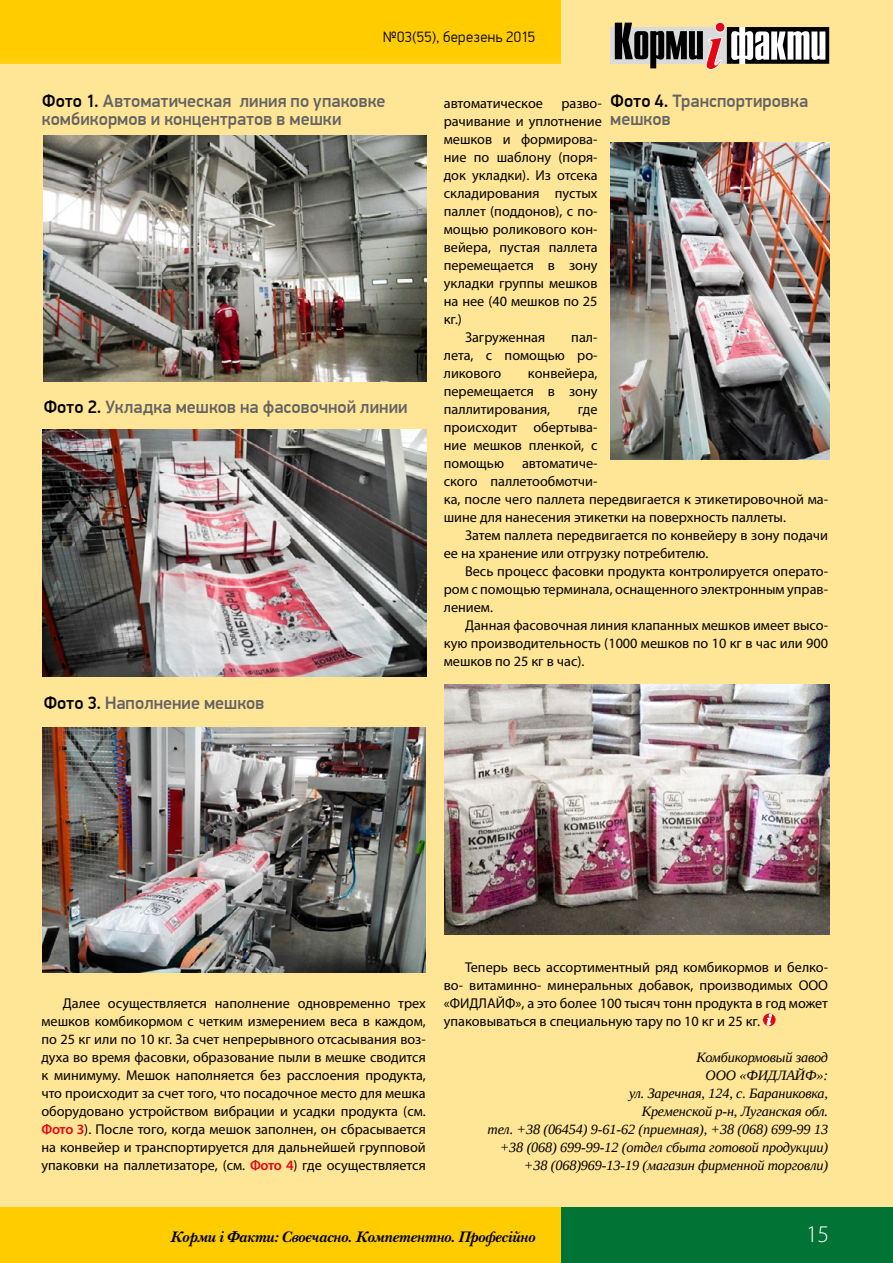
<style>
.page{position:relative;width:893px;height:1263px;background:#fff}
.page>*{position:absolute;margin:0;border:0;box-sizing:border-box;transform-origin:0 0}
.t1{font:300 24px "Myriad Pro";color:#fff}
.t2{font:500 18px/18px "PF Din Display Pro";color:#646363}
.t3{font:italic 700 15.75px "New Baskerville C";letter-spacing:-.01em;color:#000}
.t4{font:300 15px "PF Din Display Pro";letter-spacing:.025em;color:#000}
.t5{font:14.25px/18px "Myriad Pro";color:#000;text-align:justify}
.t6{font:italic 14.25px/18px "Liberation Serif";letter-spacing:-.01em;color:#000;text-align:right}
.s1{color:#000}
.s2{font-weight:600;color:#e30613}
</style>
<div class="page">
<div style="left:0;top:0;width:893px;height:1214px;background:#ffe596"></div>
<div style="left:0;top:1208px;width:561px;height:55px;background:#fc0"></div>
<div style="left:0;top:0;width:561px;height:64px;background:#fc0"></div>
<div style="left:727px;top:27px;width:102px;height:37px;background:#fff"></div>
<svg style="left:610px;top:27px;width:5px;height:37px"></svg>
<svg style="left:615px;top:22px;width:124px;height:48px"></svg>
<hr style="left:737px;top:35px;width:2px;height:21px;background:#000">
<svg style="left:745px;top:27px;width:84px;height:37px"></svg>
<div style="left:561px;top:1208px;width:332px;height:55px;background:#007335"></div>
<img style="left:43px;top:135px;width:383px;height:247px">
<img style="left:43px;top:430px;width:384px;height:246px">
<svg style="left:763px;top:1013px;width:13px;height:13px"></svg>
<svg style="left:767px;top:1014px;width:5px;height:11px"></svg>
<img style="left:43px;top:727px;width:382px;height:246px">
<img style="left:610px;top:142px;width:219px;height:317px">
<img style="left:445px;top:685px;width:384px;height:250px">
<p class="t4" style="left:383px;top:28px;width:154px">№03(55), березень 2015</p>
<p class="t2" style="left:42px;top:92px;width:345px"><span class="s1">Фото 1.</span> Автоматическая линия по упаковке комбикормов и концентратов в мешки</p>
<p class="t2" style="left:43px;top:398px;width:366px"><span class="s1">Фото 2.</span> Укладка мешков на фасовочной линии</p>
<p class="t2" style="left:43px;top:694px;width:223px"><span class="s1">Фото 3.</span> Наполнение мешков</p>
<p class="t2" style="left:610px;top:92px;width:199px"><span class="s1">Фото 4.</span> Транспортировка мешков</p>
<p class="t5" style="left:444px;top:94px;width:101px">автоматическое</p>
<p class="t5" style="left:561px;top:94px;width:42px">разво-</p>
<p class="t5" style="left:444px;top:112px;width:159px">рачивание и уплотнение</p>
<p class="t5" style="left:444px;top:130px;width:155px">мешков и формирова-</p>
<p class="t5" style="left:444px;top:148px;width:155px">ние по шаблону (поря-</p>
<p class="t5" style="left:444px;top:166px;width:155px">док укладки). Из отсека</p>
<p class="t5" style="left:444px;top:184px;width:155px">складирования пустых</p>
<p class="t5" style="left:444px;top:202px;width:155px">паллет (поддонов), с по-</p>
<p class="t5" style="left:444px;top:220px;width:155px">мощью роликового кон-</p>
<p class="t5" style="left:444px;top:238px;width:155px">вейера, пустая паллета</p>
<p class="t5" style="left:444px;top:256px;width:155px">перемещается в зону</p>
<p class="t5" style="left:444px;top:274px;width:155px">укладки группы мешков</p>
<p class="t5" style="left:444px;top:292px;width:155px">на нее (40 мешков по 25</p>
<p class="t5" style="left:444px;top:310px;width:20px">кг.)</p>
<p class="t5" style="left:465px;top:328px;width:82px">Загруженная</p>
<p class="t5" style="left:444px;top:328px;width:155px;text-indent:127px">пал&shy;лета, с помощью ро&shy;ликового</p>
<p class="t5" style="left:444px;top:364px;width:155px;text-indent:84px">конвейера, перемещается в зону паллитирования,</p>
<p class="t5" style="left:444px;top:400px;width:155px;text-indent:134px">где происходит обертыва&shy;ние мешков пленкой, с помощью</p>
<p class="t5" style="left:444px;top:454px;width:386px;text-align:left;text-indent:78px">автоматиче-<br>ского паллетообмотчи-<br>ка, после чего паллета передвигается к этикетировочной ма&shy;шине для нанесения этикетки на поверхность паллеты.</p>
<p class="t5" style="left:444px;top:526px;width:386px;text-indent:21px">Затем паллета передвигается по конвейеру в зону подачи ее на хранение или отгрузку потребителю.</p>
<p class="t5" style="left:444px;top:562px;width:386px;text-indent:21px">Весь процесс фасовки продукта контролируется операто&shy;ром с помощью терминала, оснащенного электронным управ&shy;лением.</p>
<p class="t5" style="left:444px;top:616px;width:386px;text-indent:21px">Данная фасовочная линия клапанных мешков имеет высо&shy;кую производительность (1000 мешков по 10 кг в час или 900 мешков по 25 кг в час).</p>
<p class="t5" style="left:41px;top:994px;width:386px;text-indent:21px">Далее осуществляется наполнение одновременно трех мешков комбикормом с четким измерением веса в каждом, по 25 кг или по 10 кг. За счет непрерывного отсасывания воз&shy;духа во время фасовки, образование пыли в мешке сводится к минимуму. Мешок наполняется без расслоения продукта, что происходит за счет того, что посадочное место для мешка оборудовано устройством вибрации и усадки продукта (см.<br><span class="s2">Фото 3</span>). После того, когда мешок заполнен, он сбрасывается на конвейер и транспортируется для дальнейшей групповой упаковки на паллетизаторе, (см. <span class="s2">Фото 4</span>) где осуществляется</p>
<p class="t5" style="left:444px;top:958px;width:386px;text-indent:21px">Теперь весь ассортиментный ряд комбикормов и белко&shy;во- витаминно- минеральных добавок, производимых ООО «ФИДЛАЙФ», а это более 100 тысяч тонн продукта в год может упаковываться в специальную тару по 10 кг и 25 кг.</p>
<p class="t6" style="left:488px;top:1048px;width:342px">Комбикормовый завод<br>ООО «ФИДЛАЙФ»:<br>ул. Заречная, 124, с. Бараниковка,<br>Кременской р-н, Луганская обл.<br>тел. +38 (06454) 9-61-62 (приемная), +38 (068) 699-99 13 +38 (068) 699-99-12 (отдел сбыта готовой продукции) +38 (068)969-13-19 (магазин фирменной торговли)</p>
<p class="t3" style="left:170px;top:1227px;width:367px">Корми і Факти: Своєчасно. Компетентно. Професійно</p>
<h1 class="t1" style="left:806px;top:1219px;width:25px">15</h1>
</div>
